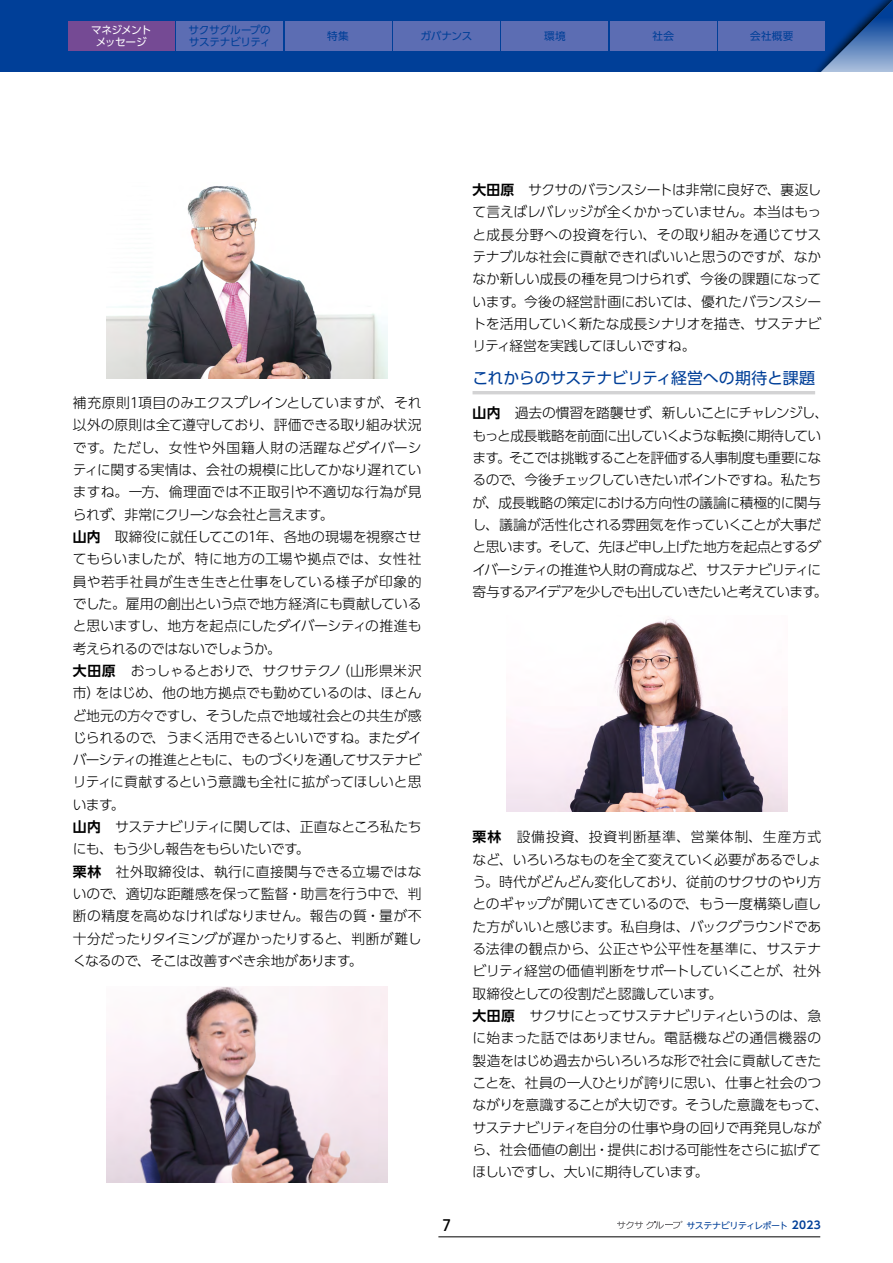
<style>
.page{position:relative;width:893px;height:1263px;background:#fff}
.page>*{position:absolute;margin:0;border:0;box-sizing:border-box;transform-origin:0 0}
.t1{font:15.9px "UD Shin Go Pr 6 N";letter-spacing:-.02em;color:#003f98}
.t2{font:500 15.9px "ITC Avant Garde Pro";color:#000}
.t3{font:300 13.8px/22.4px "UD Shin Go Pr 6 N";letter-spacing:-.025em;color:#000}
.t4{font:300 13.8px/22.4px "UD Shin Go Pr 6 N";letter-spacing:-.05em;color:#000}
.t5{font:10.65px/11.7px "UD Shin Go Pr 6 N";letter-spacing:-.02em;color:#003f98}
.t6{font:10.65px/11.7px "UD Shin Go Pr 6 N";letter-spacing:-.065em;color:#fff;text-align:center}
.t7{font:9px "UD Shin Go NT Pr 6 N";letter-spacing:-.065em;color:#003f98}
.s1{font-family:"UD Shin Go Pr 6 N De";font-weight:700}
.s2{font-family:"UD Shin Go NT Pr 6 N De";font-weight:700;font-size:10.65px}
</style>
<div class="page">
<div style="left:0;top:0;width:802px;height:72px;background:#003f98"></div>
<img style="left:802px;top:0;width:91px;height:72px">
<hr style="left:472px;top:391px;width:343px;height:3px;background:#d3d3d4">
<img style="left:107px;top:186px;width:280px;height:192px">
<img style="left:107px;top:986px;width:280px;height:196px">
<img style="left:507px;top:618px;width:280px;height:193px">
<div style="left:68px;top:21px;width:106px;height:30px;background:#754a94"></div>
<div style="left:502px;top:21px;width:106px;height:30px;background:#5c6db3"></div>
<div style="left:285px;top:21px;width:106px;height:30px;background:#5c6db3"></div>
<div style="left:719px;top:21px;width:106px;height:30px;background:#5c6db3"></div>
<div style="left:176px;top:21px;width:107px;height:30px;background:#5c6db3"></div>
<div style="left:610px;top:21px;width:106px;height:30px;background:#5c6db3"></div>
<div style="left:393px;top:21px;width:107px;height:30px;background:#5c6db3"></div>
<hr style="left:438px;top:1236px;width:382px;height:1px;background:#000">
<svg style="left:617px;top:1221px;width:65px;height:8px"></svg>
<p class="t5" style="left:188px;top:24px;width:84px">サクサグループのサステナビリティ</p>
<p class="t5" style="left:420px;top:30px;width:54px">ガバナンス</p>
<p class="t5" style="left:652px;top:30px;width:23px">社会</p>
<p class="t6" style="left:91px;top:24px;width:62px">マネジメントメッセージ</p>
<p class="t5" style="left:327px;top:30px;width:23px">特集</p>
<p class="t5" style="left:544px;top:30px;width:23px">環境</p>
<p class="t5" style="left:750px;top:30px;width:45px">会社概要</p>
<p class="t3" style="left:73px;top:391px;width:350px">補充原則1項目のみエクスプレインとしていますが、それ以外の原則は全て遵守しており、評価できる取り組み状況です。ただし、女性や外国籍人財の活躍などダイバーシティに関する実情は、会社の規模に比してかなり遅れていますね。一方、倫理面では不正取引や不適切な行為が見られず、非常にクリーンな会社と言えます。<br><span class="s1">山内</span>　取締役に就任してこの1年、各地の現場を視察させてもらいましたが、特に地方の工場や拠点では、女性社員や若手社員が生き生きと仕事をしている様子が印象的でした。雇用の創出という点で地方経済にも貢献していると思いますし、地方を起点にしたダイバーシティの推進も考えられるのではないでしょうか。<br><span class="s1">大田原</span>　おっしゃるとおりで、サクサテクノ（山形県米沢市）をはじめ、他の地方拠点でも勤めているのは、ほとんど地元の方々ですし、そうした点で地域社会との共生が感じられるので、うまく活用できるといいですね。またダイバーシティの推進とともに、ものづくりを通してサステナビリティに貢献するという意識も全社に拡がってほしいと思います。<br><span class="s1">山内</span>　サステナビリティに関しては、正直なところ私たちにも、もう少し報告をもらいたいです。<br><span class="s1">栗林</span>　社外取締役は、執行に直接関与できる立場ではないので、適切な距離感を保って監督・助言を行う中で、判断の精度を高めなければなりません。報告の質・量が不十分だったりタイミングが遅かったりすると、判断が難しくなるので、そこは改善すべき余地があります。</p>
<p class="t3" style="left:472px;top:178px;width:350px;text-align:justify"><span class="s1">大田原</span>　サクサのバランスシートは非常に良好で、裏返して言えばレバレッジが全くかかっていません。本当はもっと成長分野への投資を行い、その取り組みを通じてサステナブルな社会に貢献できればいいと思うのですが、なかなか新しい成長の種を見つけられず、今後の課題になっています。今後の経営計画においては、優れたバランスシートを活用していく新たな成長シナリオを描き、サステナビリティ経営を実践してほしいですね。</p>
<p class="t1" style="left:472px;top:365px;width:344px">これからのサステナビリティ経営への期待と課題</p>
<p class="t4" style="left:472px;top:401px;width:357px"><span class="s1">山内</span>　過去の慣習を踏襲せず、新しいことにチャレンジし、もっと成長戦略を前面に出していくような転換に期待しています。そこでは挑戦することを評価する人事制度も重要になるので、今後チェックしていきたいポイントですね。私たちが、成長戦略の策定における方向性の議論に積極的に関与し、議論が活性化される雰囲気を作っていくことが大事だと思います。そして、先ほど申し上げた地方を起点とするダイバーシティの推進や人財の育成など、サステナビリティに寄与するアイデアを少しでも出していきたいと考えています。</p>
<p class="t3" style="left:472px;top:825px;width:357px"><span class="s1">栗林</span>　設備投資、投資判断基準、営業体制、生産方式など、いろいろなものを全て変えていく必要があるでしょう。時代がどんどん変化しており、従前のサクサのやり方とのギャップが開いてきているので、もう一度構築し直した方がいいと感じます。私自身は、バックグラウンドである法律の観点から、公正さや公平性を基準に、サステナビリティ経営の価値判断をサポートしていくことが、社外取締役としての役割だと認識しています。<br><span class="s1">大田原</span>　サクサにとってサステナビリティというのは、急に始まった話ではありません。電話機などの通信機器の製造をはじめ過去からいろいろな形で社会に貢献してきたことを、社員の一人ひとりが誇りに思い、仕事と社会のつながりを意識することが大切です。そうした意識をもって、サステナビリティを自分の仕事や身の回りで再発見しながら、社会価値の創出・提供における可能性をさらに拡げてほしいですし、大いに期待しています。</p>
<p class="t2" style="left:442px;top:1215px;width:10px">7</p>
<p class="t7" style="left:686px;top:1218px;width:136px">サステナビリティレポート <span class="s2">2023</span></p>
</div>
